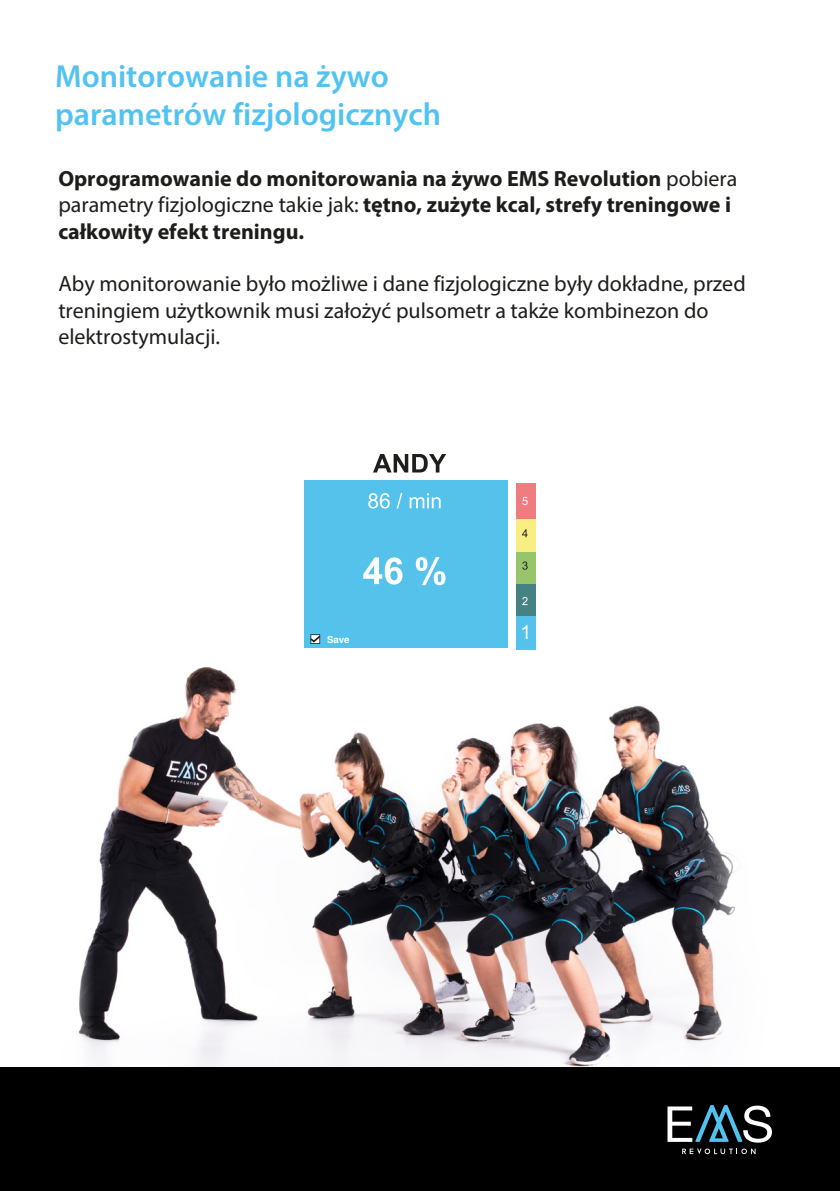
<style>
.page{position:relative;width:840px;height:1191px;background:#fff}
.page>*{position:absolute;margin:0;border:0;box-sizing:border-box;transform-origin:0 0}
.t1{font:600 32px/38.4px "Myriad Pro";color:#52c3f1}
.t2{font:700 22px/26.4px "Myriad Pro";color:#1d1d1b}
.t3{font:22px/26.4px "Myriad Pro";color:#1d1d1b}
.t4{font:700 9.6px "Helvetica";color:#fff}
.s1{font-weight:400}
</style>
<div class="page">
<img style="left:78px;top:613px;width:659px;height:454px">
<div style="left:304px;top:480px;width:204px;height:168px;background:#54c2eb"></div>
<div style="left:515px;top:616px;width:20px;height:33px;background:#54c2eb"></div>
<div style="left:515px;top:583px;width:20px;height:33px;background:#468281"></div>
<div style="left:515px;top:551px;width:20px;height:32px;background:#97c56b"></div>
<div style="left:515px;top:517px;width:20px;height:34px;background:#f8ee82"></div>
<div style="left:515px;top:483px;width:20px;height:36px;background:#ef7d80"></div>
<svg style="left:368px;top:493px;width:21px;height:15px"></svg>
<svg style="left:396px;top:493px;width:6px;height:15px"></svg>
<svg style="left:409px;top:493px;width:31px;height:15px"></svg>
<svg style="left:363px;top:557px;width:39px;height:27px"></svg>
<svg style="left:415px;top:557px;width:30px;height:28px"></svg>
<svg style="left:373px;top:454px;width:73px;height:18px"></svg>
<svg style="left:522px;top:497px;width:5px;height:8px"></svg>
<svg style="left:522px;top:529px;width:5px;height:8px"></svg>
<svg style="left:522px;top:561px;width:5px;height:9px"></svg>
<svg style="left:522px;top:597px;width:5px;height:8px"></svg>
<svg style="left:522px;top:625px;width:5px;height:14px"></svg>
<svg style="left:310px;top:634px;width:10px;height:10px"></svg>
<div style="left:0;top:1067px;width:839px;height:124px;background:#000"></div>
<svg style="left:667px;top:1105px;width:104px;height:37px"></svg>
<svg style="left:682px;top:1148px;width:73px;height:6px"></svg>
<h1 class="t1" style="left:55px;top:56px;width:387px">Monitorowanie na żywo parametrów fizjologicznych</h1>
<p class="t2" style="left:58px;top:164px;width:680px">Oprogramowanie do monitorowania na żywo EMS Revolution <span class="s1">pobiera parametry fizjologiczne takie jak:</span> tętno, zużyte kcal, strefy treningowe i całkowity efekt treningu.</p>
<p class="t3" style="left:58px;top:270px;width:688px">Aby monitorowanie było możliwe i dane fizjologiczne były dokładne, przed treningiem użytkownik musi założyć pulsometr a także kombinezon do elektrostymulacji.</p>
<p class="t4" style="left:327px;top:633px;width:24px">Save</p>
</div>
